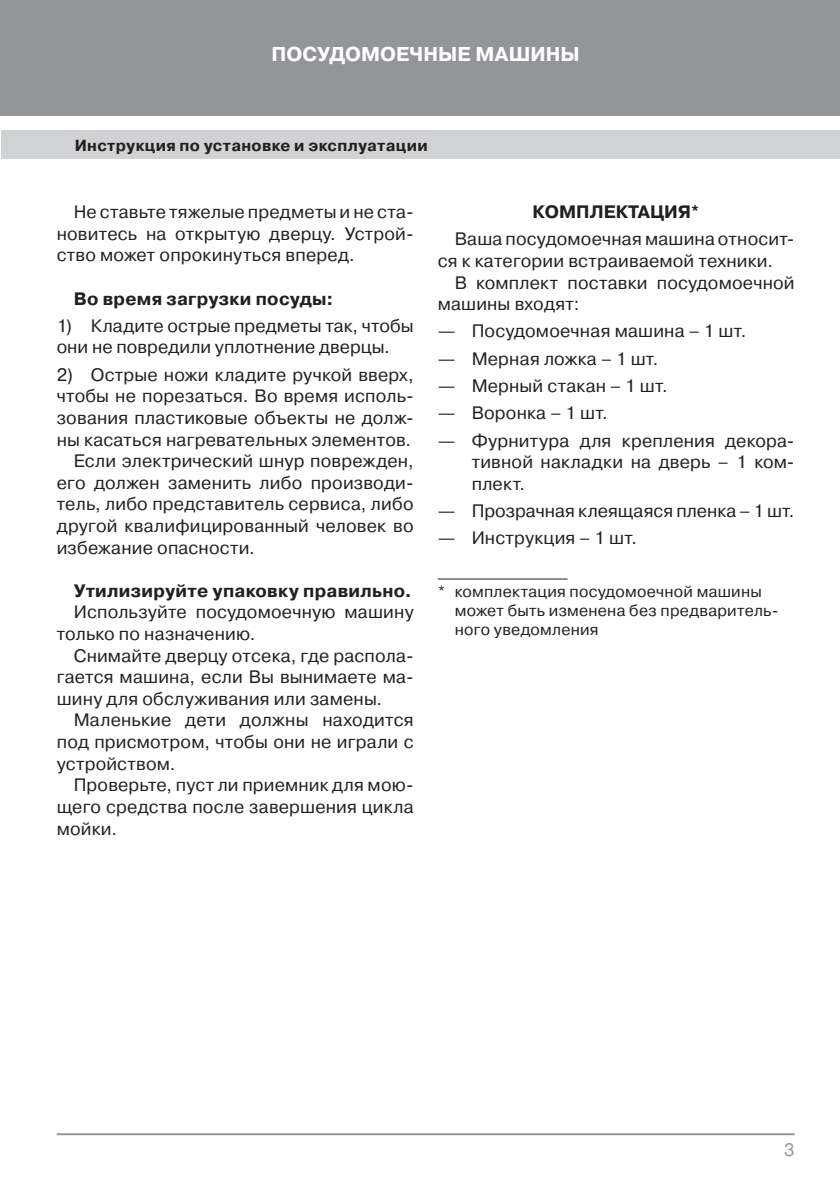
<style>
.page{position:relative;width:840px;height:1191px;background:#fff}
.page>*{position:absolute;margin:0;border:0;box-sizing:border-box;transform-origin:0 0}
.t1{font:700 20px "Pragmatica C";color:#fff}
.Based_text{font:18px/21.6px "Pragmatica C";letter-spacing:.01em;color:#231f20;text-align:justify}
.abzac{font:18px/21.6px "Pragmatica C";letter-spacing:.005em;color:#231f20}
.Based_abzac{font:18px/21.6px "Pragmatica C";letter-spacing:.01em;color:#231f20;text-align:justify}
.Based_text-2{font:700 18px "Pragmatica C";letter-spacing:.015em;color:#231f20}
.Podzagolovok{font:700 18px "Pragmatica C";color:#231f20}
.t2{font:18px "Pragmatica C";color:#939598}
.Based_abzac-2{font:16px/19.2px "Pragmatica C";letter-spacing:.015em;color:#231f20}
.t3{font:700 16px "Pragmatica C";letter-spacing:.02em;color:#231f20}
</style>
<div class="page">
<div style="left:0;top:0;width:839px;height:116px;background:#939598"></div>
<div style="left:1px;top:130px;width:838px;height:29px;background:#d1d2d4"></div>
<hr style="left:57px;top:1133px;width:737px;height:2px;background:#939598">
<hr style="left:437px;top:578px;width:130px;height:1px;background:#231f20">
<p class="t1" style="left:271px;top:43px;width:309px">ПОСУДОМОЕЧНЫЕ МАШИНЫ</p>
<p class="t3" style="left:75px;top:136px;width:354px">Инструкция по установке и эксплуатации</p>
<p class="Based_text" style="left:57px;top:201px;width:358px;text-indent:17px">Не ставьте тяжелые предметы и не ста&shy;новитесь на открытую дверцу. Устрой&shy;ство может опрокинуться вперед.</p>
<p class="Based_text-2" style="left:74px;top:288px;width:261px">Во время загрузки посуды:</p>
<p class="abzac" style="left:57px;top:315px;width:358px">1) Кладите острые предметы так, чтобы они не повредили уплотнение дверцы.</p>
<p class="abzac" style="left:57px;top:364px;width:358px;text-align:justify">2) Острые ножи кладите ручкой вверх, чтобы не порезаться. Во время исполь&shy;зования пластиковые объекты не долж&shy;ны касаться нагревательных элементов.</p>
<p class="Based_text" style="left:57px;top:450px;width:358px;text-indent:17px">Если электрический шнур поврежден, его должен заменить либо производи&shy;тель, либо представитель сервиса, либо другой квалифицированный человек во избежание опасности.</p>
<p class="Based_text-2" style="left:74px;top:580px;width:339px">Утилизируйте упаковку правильно.</p>
<p class="Based_text" style="left:57px;top:601px;width:358px;text-indent:17px">Используйте посудомоечную машину только по назначению.</p>
<p class="Based_text" style="left:57px;top:645px;width:358px;text-indent:17px">Снимайте дверцу отсека, где распола&shy;гается машина, если Вы вынимаете ма&shy;шину для обслуживания или замены.</p>
<p class="Based_text" style="left:57px;top:709px;width:358px;text-indent:17px">Маленькие дети должны находится под присмотром, чтобы они не играли с устройством.</p>
<p class="Based_text" style="left:57px;top:774px;width:358px;text-indent:17px">Проверьте, пуст ли приемник для мою&shy;щего средства после завершения цикла мойки.</p>
<p class="Podzagolovok" style="left:532px;top:202px;width:168px">КОМПЛЕКТАЦИЯ*</p>
<p class="Based_text" style="left:437px;top:228px;width:358px;text-indent:17px">Ваша посудомоечная машина относит&shy;ся к категории встраиваемой техники.</p>
<p class="Based_text" style="left:437px;top:272px;width:358px;text-indent:17px">В комплект поставки посудомоечной машины входят:</p>
<p class="Based_abzac" style="left:437px;top:320px;width:310px">— Посудомоечная машина – 1 шт.</p>
<p class="Based_abzac" style="left:437px;top:348px;width:222px">— Мерная ложка – 1 шт.</p>
<p class="Based_abzac" style="left:437px;top:375px;width:231px">— Мерный стакан – 1 шт.</p>
<p class="Based_abzac" style="left:437px;top:402px;width:172px">— Воронка – 1 шт.</p>
<p class="Based_abzac" style="left:471px;top:430px;width:324px;text-indent:-34px">— Фурнитура для крепления декора&shy;тивной накладки на дверь – 1 ком&shy;плект.</p>
<p class="Based_abzac" style="left:437px;top:500px;width:358px">— Прозрачная клеящаяся пленка – 1 шт.</p>
<p class="Based_abzac" style="left:437px;top:527px;width:201px">— Инструкция – 1 шт.</p>
<p class="Based_abzac-2" style="left:454px;top:581px;width:325px;text-indent:-17px">* комплектация посудомоечной машины может быть изменена без предваритель&shy;ного уведомления</p>
<p class="t2" style="left:783px;top:1139px;width:12px">3</p>
</div>
